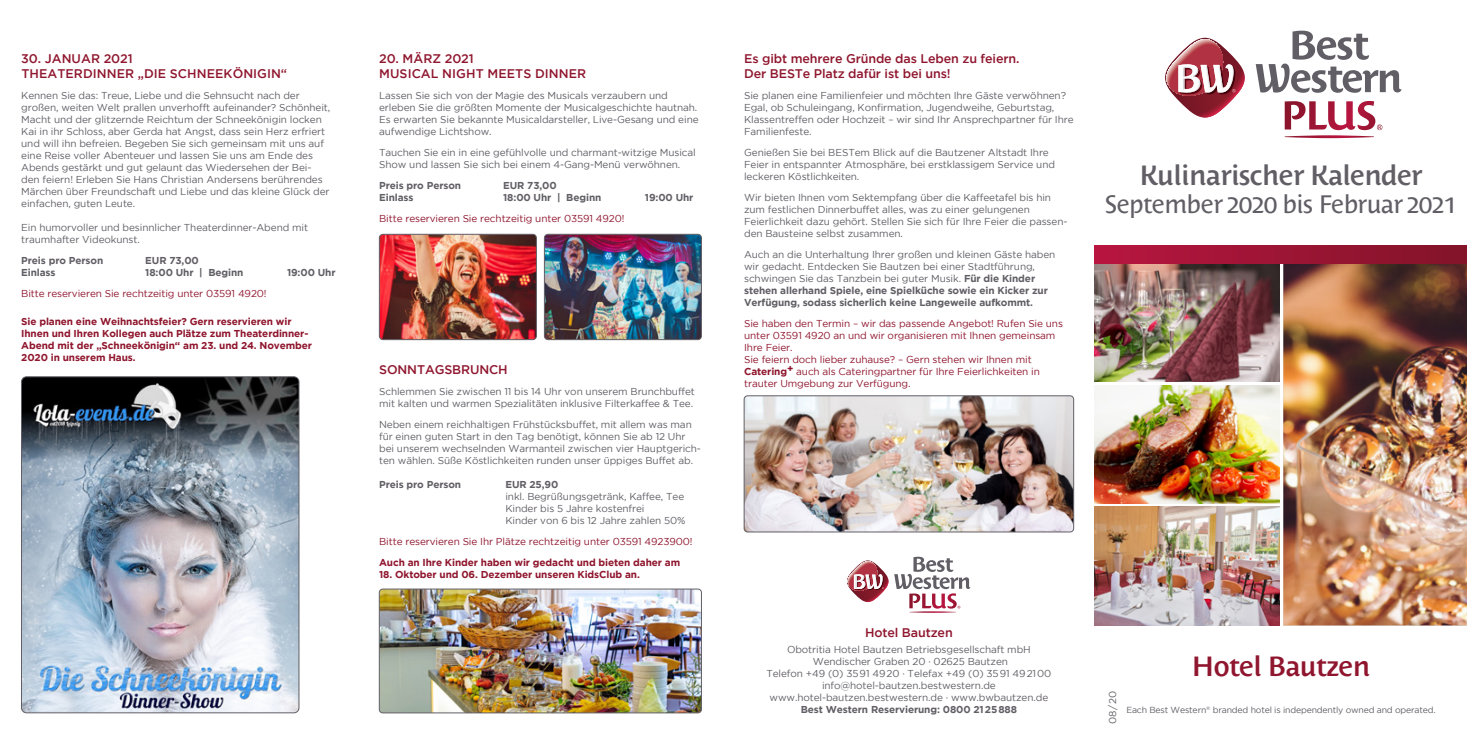
<style>
.page{position:relative;width:1467px;height:745px;background:#fff}
.page>*{position:absolute;margin:0;border:0;box-sizing:border-box;transform-origin:0 0}
.t1{font:600 27.5px "Costa Std";letter-spacing:-.02em;color:#615e65}
.t2{font:600 27.5px "Costa Std";letter-spacing:-.02em;color:#8f162e}
.t3{font:25px "Costa Std";letter-spacing:-.02em;color:#615e65}
.t4{font:500 12.5px/15px "Gotham";letter-spacing:-.01em;color:#8f162e}
.t5{font:10px/12px "Gotham";letter-spacing:-.01em;color:#615e65}
.t6{font:10px/12px "Gotham";letter-spacing:-.01em;color:#8f162e}
.t7{font:700 10px/12px "Gotham";letter-spacing:-.01em;color:#8f162e}
.t8{font:700 10px "Gotham";letter-spacing:-.01em;color:#615e65}
.t9{font:8.75px "Gotham";letter-spacing:-.02em;color:#615e65}
.s1{font-weight:700}
</style>
<div class="page">
<svg style="left:1256px;top:31px;width:145px;height:62px"></svg>
<svg style="left:1285px;top:101px;width:97px;height:37px"></svg>
<svg style="left:1165px;top:38px;width:80px;height:79px"></svg>
<img style="left:21px;top:376px;width:278px;height:336px">
<div style="left:21px;top:376px;width:278px;height:336px;border:1px solid #615e65;border-radius:5px"></div>
<img style="left:1095px;top:385px;width:185px;height:118px">
<svg style="left:894px;top:556px;width:76px;height:56px"></svg>
<svg style="left:847px;top:560px;width:41px;height:41px"></svg>
<img style="left:744px;top:395px;width:330px;height:136px">
<div style="left:744px;top:395px;width:330px;height:136px;border:1px solid #615e65;border-radius:4px"></div>
<img style="left:379px;top:590px;width:322px;height:122px">
<div style="left:379px;top:588px;width:323px;height:124px;border:1px solid #615e65;border-radius:4px"></div>
<img style="left:379px;top:234px;width:157px;height:105px">
<div style="left:379px;top:234px;width:158px;height:105px;border:1px solid #615e65;border-radius:4px"></div>
<img style="left:544px;top:234px;width:157px;height:105px">
<div style="left:544px;top:234px;width:158px;height:105px;border:1px solid #615e65;border-radius:4px"></div>
<img style="left:1095px;top:263px;width:185px;height:118px">
<img style="left:1283px;top:263px;width:184px;height:362px">
<div style="left:1095px;top:245px;width:372px;height:18px;background:linear-gradient(to right,#b81640,#821429)"></div>
<img style="left:1095px;top:506px;width:185px;height:119px">
<p class="t4" style="left:21px;top:51px;width:267px">30. JANUAR 2021<br>THEATERDINNER „DIE SCHNEEKÖNIGIN“</p>
<p class="t5" style="left:21px;top:89px;width:311px">Kennen Sie das: Treue, Liebe und die Sehnsucht nach der großen, weiten Welt prallen unverhofft aufeinander? Schönheit, Macht und der glitzernde Reichtum der Schneekönigin locken Kai in ihr Schloss, aber Gerda hat Angst, dass sein Herz erfriert und will ihn befreien. Begeben Sie sich gemeinsam mit uns auf eine Reise voller Abenteuer und lassen Sie uns am Ende des Abends gestärkt und gut gelaunt das Wiedersehen der Bei&shy;den feiern! Erleben Sie Hans Christian Andersens berührendes Märchen über Freundschaft und Liebe und das kleine Glück der einfachen, guten Leute.</p>
<p class="t5" style="left:21px;top:221px;width:288px">Ein humorvoller und besinnlicher Theaterdinner-Abend mit traumhafter Videokunst.</p>
<p class="t8" style="left:21px;top:255px;width:83px">Preis pro Person</p>
<p class="t8" style="left:145px;top:255px;width:55px">EUR 73,00</p>
<p class="t8" style="left:21px;top:267px;width:36px">Einlass</p>
<p class="t8" style="left:145px;top:267px;width:100px">18:00 Uhr | Beginn</p>
<p class="t8" style="left:287px;top:267px;width:50px">19:00 Uhr</p>
<p class="t6" style="left:21px;top:287px;width:247px">Bitte reservieren Sie rechtzeitig unter 03591 4920!</p>
<p class="t7" style="left:21px;top:315px;width:292px">Sie planen eine Weihnachtsfeier? Gern reservieren wir Ihnen und Ihren Kollegen auch Plätze zum Theaterdinner-Abend mit der „Schneekönigin“ am 23. und 24. November 2020 in unserem Haus.</p>
<p class="t4" style="left:379px;top:51px;width:209px">20. MÄRZ 2021<br>MUSICAL NIGHT MEETS DINNER</p>
<p class="t5" style="left:379px;top:89px;width:321px">Lassen Sie sich von der Magie des Musicals verzaubern und erleben Sie die größten Momente der Musicalgeschichte hautnah.<br>Es erwarten Sie bekannte Musicaldarsteller, Live-Gesang und eine aufwendige Lichtshow.</p>
<p class="t5" style="left:379px;top:146px;width:318px">Tauchen Sie ein in eine gefühlvolle und charmant-witzige Musical<br>Show und lassen Sie sich bei einem 4-Gang-Menü verwöhnen.</p>
<p class="t8" style="left:379px;top:179px;width:83px">Preis pro Person</p>
<p class="t8" style="left:503px;top:179px;width:55px">EUR 73,00</p>
<p class="t8" style="left:379px;top:191px;width:36px">Einlass</p>
<p class="t8" style="left:503px;top:191px;width:100px">18:00 Uhr | Beginn</p>
<p class="t8" style="left:645px;top:191px;width:50px">19:00 Uhr</p>
<p class="t6" style="left:379px;top:212px;width:247px">Bitte reservieren Sie rechtzeitig unter 03591 4920!</p>
<p class="t4" style="left:379px;top:362px;width:130px">SONNTAGSBRUNCH</p>
<p class="t5" style="left:379px;top:385px;width:317px">Schlemmen Sie zwischen 11 bis 14 Uhr von unserem Brunchbuffet mit kalten und warmen Spezialitäten inklusive Filterkaffee &amp; Tee.</p>
<p class="t5" style="left:379px;top:418px;width:323px">Neben einem reichhaltigen Frühstücksbuffet, mit allem was man für einen guten Start in den Tag benötigt, können Sie ab 12 Uhr bei unserem wechselnden Warmanteil zwischen vier Hauptgerich&shy;ten wählen. Süße Köstlichkeiten runden unser üppiges Buffet ab.</p>
<p class="t8" style="left:379px;top:478px;width:83px">Preis pro Person</p>
<p class="t8" style="left:505px;top:478px;width:54px">EUR 25,90</p>
<p class="t5" style="left:505px;top:490px;width:182px">inkl. Begrüßungsgetränk, Kaffee, Tee<br>Kinder bis 5 Jahre kostenfrei<br>Kinder von 6 bis 12 Jahre zahlen 50%</p>
<p class="t6" style="left:379px;top:535px;width:315px">Bitte reservieren Sie Ihr Plätze rechtzeitig unter 03591 4923900!</p>
<p class="t7" style="left:379px;top:556px;width:303px">Auch an Ihre Kinder haben wir gedacht und bieten daher am</p>
<p class="t7" style="left:379px;top:568px;width:262px">18. Oktober und 06. Dezember unseren KidsClub an.</p>
<p class="t4" style="left:744px;top:51px;width:277px">Es gibt mehrere Gründe das Leben zu feiern.<br>Der BESTe Platz dafür ist bei uns!</p>
<p class="t5" style="left:744px;top:89px;width:331px">Sie planen eine Familienfeier und möchten Ihre Gäste verwöhnen?<br>Egal, ob Schuleingang, Konfirmation, Jugendweihe, Geburtstag, Klassentreffen oder Hochzeit – wir sind Ihr Ansprechpartner für Ihre Familienfeste.</p>
<p class="t5" style="left:744px;top:146px;width:312px">Genießen Sie bei BESTem Blick auf die Bautzener Altstadt Ihre<br>Feier in entspannter Atmosphäre, bei erstklassigem Service und leckeren Köstlichkeiten.</p>
<p class="t5" style="left:744px;top:191px;width:325px">Wir bieten Ihnen vom Sektempfang über die Kaffeetafel bis hin zum festlichen Dinnerbuffet alles, was zu einer gelungenen Feierlichkeit dazu gehört. Stellen Sie sich für Ihre Feier die passen&shy;den Bausteine selbst zusammen.</p>
<p class="t5" style="left:744px;top:248px;width:313px">Auch an die Unterhaltung Ihrer großen und kleinen Gäste haben wir gedacht. Entdecken Sie Bautzen bei einer Stadtführung, schwingen Sie das Tanzbein bei guter Musik. <span class="s1">Für die Kinder stehen allerhand Spiele, eine Spielküche sowie ein Kicker zur Verfügung, sodass sicherlich keine Langeweile aufkommt.</span></p>
<p class="t6" style="left:744px;top:317px;width:320px">Sie haben den Termin – wir das passende Angebot! Rufen Sie uns unter 03591 4920 an und wir organisieren mit Ihnen gemeinsam Ihre Feier.<br>Sie feiern doch lieber zuhause? – Gern stehen wir Ihnen mit <span class="s1">Catering</span><sup>+</sup> auch als Cateringpartner für Ihre Feierlichkeiten in trauter Umgebung zur Verfügung.</p>
<h1 class="t1" style="left:1139px;top:160px;width:284px">Kulinarischer Kalender</h1>
<h2 class="t3" style="left:1105px;top:190px;width:354px">September 2020 bis Februar 2021</h2>
<p class="t4" style="left:865px;top:624px;width:89px">Hotel Bautzen</p>
<p class="t5" style="left:766px;top:643px;width:286px;text-align:center">Obotritia Hotel Bautzen Betriebsgesellschaft mbH Wendischer Graben 20 · 02625 Bautzen<br>Telefon +49 (0) 3591 4920 · Telefax +49 (0) 3591 492100 info@hotel-bautzen.bestwestern.de www.hotel-bautzen.bestwestern.de · www.bwbautzen.de</p>
<p class="t8" style="left:801px;top:703px;width:218px">Best Western Reservierung: 0800 2125888</p>
<p class="t5" style="left:1106px;top:723px;width:34px;rotate:-90deg">08/20</p>
<h1 class="t2" style="left:1192px;top:650px;width:180px">Hotel Bautzen</h1>
<p class="t9" style="left:1126px;top:704px;width:311px">Each Best Western<sup>®</sup> branded hotel is independently owned and operated.</p>
</div>
